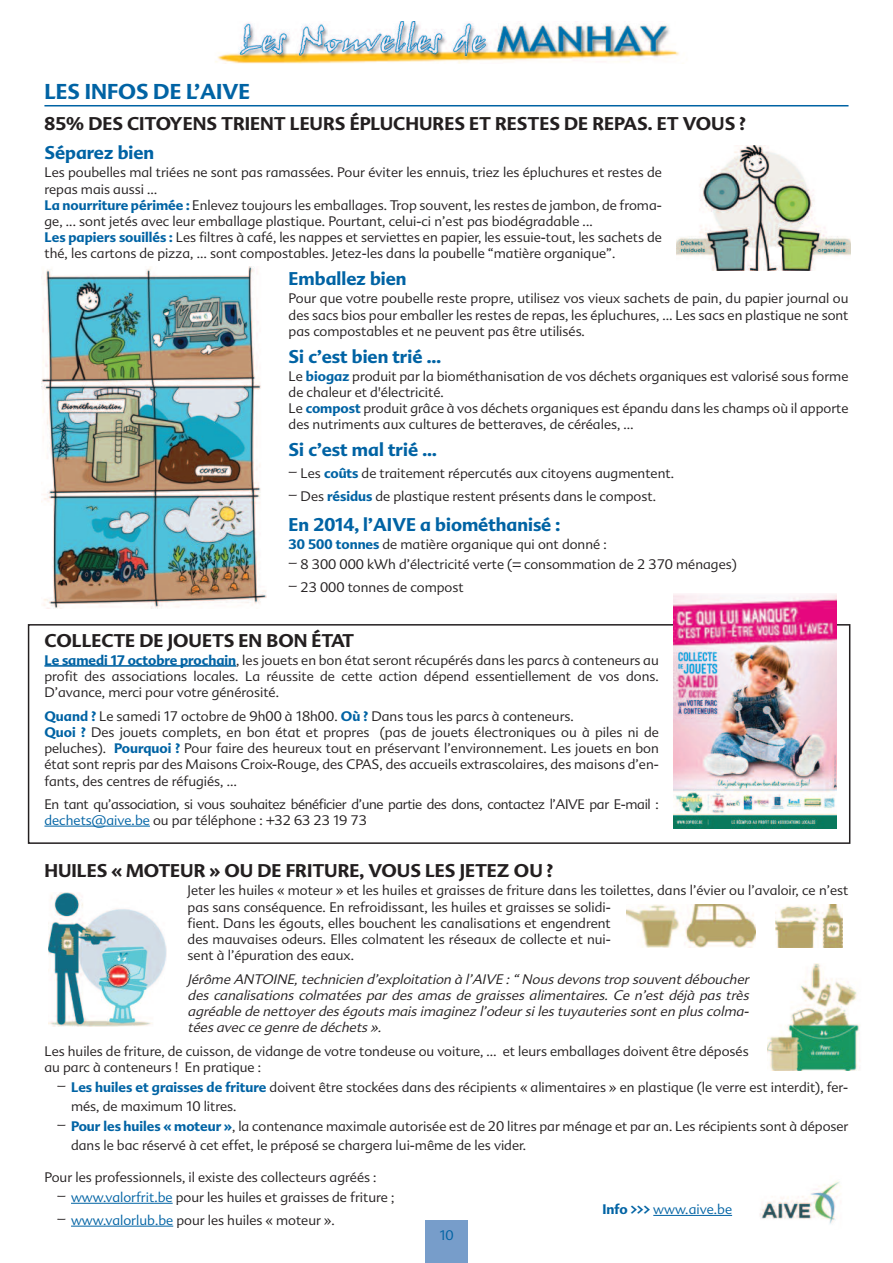
<style>
.page{position:relative;width:893px;height:1263px;background:#fff}
.page>*{position:absolute;margin:0;border:0;box-sizing:border-box;transform-origin:0 0}
.t1{font:700 21px "Advert";color:#0063a4}
.t2{font:700 18px "Advert";color:#231f20}
.t3{font:700 18px "Advert";color:#0063a4}
.t4{font:300 13.5px/16.2px "Advert";color:#231f20}
.t5{font:italic 300 13.5px/16.2px "Advert";letter-spacing:-.005em;color:#231f20;text-align:justify}
.t6{font:300 13.5px/16.2px "Advert";letter-spacing:-.03em;color:#231f20}
.t7{font:300 13.5px "Advert";color:#0063a4}
.s1{font-weight:700;color:#0063a4}
.s2{font-family:"Noteworthy"}
.s3{color:#0063a4}
.s4{font-weight:700}
</style>
<div class="page">
<img style="left:215px;top:21px;width:464px;height:43px">
<div style="left:425px;top:1220px;width:43px;height:43px;background:#779dca"></div>
<hr style="left:44px;top:105px;width:804px;height:1px;background:#0063a4">
<hr style="left:44px;top:665px;width:192px;height:2px;background:#0063a4">
<hr style="left:44px;top:826px;width:106px;height:1px;background:#0063a4">
<hr style="left:71px;top:1203px;width:102px;height:1px;background:#0063a4">
<hr style="left:71px;top:1226px;width:102px;height:1px;background:#0063a4">
<img style="left:677px;top:146px;width:173px;height:124px">
<img style="left:41px;top:266px;width:226px;height:343px">
<img style="left:49px;top:892px;width:117px;height:134px">
<img style="left:626px;top:904px;width:129px;height:43px">
<img style="left:776px;top:904px;width:67px;height:43px">
<img style="left:768px;top:963px;width:92px;height:108px">
<hr style="left:653px;top:1215px;width:79px;height:1px;background:#0063a4">
<img style="left:760px;top:1181px;width:81px;height:43px">
<div style="left:28px;top:624px;width:822px;height:220px;border:2px solid #231f20"></div>
<img style="left:674px;top:594px;width:163px;height:235px">
<h1 class="t1" style="left:44px;top:79px;width:207px">LES INFOS DE L’AIVE</h1>
<h2 class="t2" style="left:44px;top:114px;width:703px">85% DES CITOYENS TRIENT LEURS ÉPLUCHURES ET RESTES DE REPAS. ET VOUS ?</h2>
<h2 class="t3" style="left:44px;top:143px;width:111px">Séparez bien</h2>
<p class="t4" style="left:44px;top:165px;width:619px">Les poubelles mal triées ne sont pas ramassées. Pour éviter les ennuis, triez les épluchures et restes de repas mais aussi …<br><span class="s1">La nourriture périmée :</span> Enlevez toujours les emballages. Trop souvent, les restes de jambon, de froma&shy;ge, ... sont jetés avec leur emballage plastique. Pourtant, celui-ci n’est pas biodégradable ...<br><span class="s1">Les papiers souillés :</span> Les filtres à café, les nappes et serviettes en papier, les essuie-tout, les sachets de thé, les cartons de pizza, … sont compostables. Jetez-les dans la poubelle “matière organique”.</p>
<h2 class="t3" style="left:289px;top:269px;width:119px">Emballez bien</h2>
<p class="t4" style="left:289px;top:291px;width:561px;text-align:justify">Pour que votre poubelle reste propre, utilisez vos vieux sachets de pain, du papier journal ou des sacs bios pour emballer les restes de repas, les épluchures, … Les sacs en plastique ne sont pas compostables et ne peuvent pas être utilisés.</p>
<h2 class="t3" style="left:289px;top:346px;width:154px">Si c’est bien trié …</h2>
<p class="t4" style="left:289px;top:368px;width:561px">Le <span class="s1">biogaz</span> produit par la biométhanisation de vos déchets organiques est valorisé sous forme de chaleur et d'électricité.<br>Le <span class="s1">compost</span> produit grâce à vos déchets organiques est épandu dans les champs où il apporte des nutriments aux cultures de betteraves, de céréales, …</p>
<h2 class="t3" style="left:289px;top:440px;width:150px">Si c’est mal trié …</h2>
<p class="t4" style="left:289px;top:462px;width:387px;line-height:22.8px"><span class="s2">−</span> Les <span class="s1">coûts</span> de traitement répercutés aux citoyens augmentent. <span class="s2">−</span> Des <span class="s1">résidus</span> de plastique restent présents dans le compost.</p>
<h2 class="t3" style="left:289px;top:514px;width:273px">En 2014, l’AIVE a biométhanisé :</h2>
<p class="t4" style="left:289px;top:534px;width:450px;line-height:20px"><span class="s1">30 500 tonnes</span> de matière organique qui ont donné :<br><span class="s2">−</span> 8 300 000 kWh d’électricité verte (= consommation de 2 370 ménages)</p>
<p class="t4" style="left:289px;top:579px;width:177px"><span class="s2">−</span> 23 000 tonnes de compost</p>
<h2 class="t2" style="left:44px;top:630px;width:311px">COLLECTE DE JOUETS EN BON ÉTAT</h2>
<p class="t4" style="left:44px;top:652px;width:616px;text-align:justify"><span class="s1">Le samedi 17 octobre prochain</span>, les jouets en bon état seront récupérés dans les parcs à conteneurs au profit des associations locales. La réussite de cette action dépend essentiellement de vos dons.<br>D’avance, merci pour votre générosité.</p>
<p class="t4" style="left:44px;top:708px;width:616px"><span class="s1">Quand ?</span> Le samedi 17 octobre de 9h00 à 18h00. <span class="s1">Où ?</span> Dans tous les parcs à conteneurs.<br><span class="s1">Quoi ?</span> Des jouets complets, en bon état et propres (pas de jouets électroniques ou à piles ni de peluches). <span class="s1">Pourquoi ?</span> Pour faire des heureux tout en préservant l’environnement. Les jouets en bon état sont repris par des Maisons Croix-Rouge, des CPAS, des accueils extrascolaires, des maisons d’en&shy;fants, des centres de réfugiés, …</p>
<p class="t6" style="left:44px;top:796px;width:616px">En tant qu’association, si vous souhaitez bénéficier d’une partie des dons, contactez l’AIVE par E-mail : <span class="s3">dechets@aive.be</span> ou par téléphone : +32 63 23 19 73</p>
<h2 class="t2" style="left:44px;top:860px;width:510px">HUILES « MOTEUR » OU DE FRITURE, VOUS LES JETEZ OU ?</h2>
<p class="t4" style="left:188px;top:882px;width:662px">Jeter les huiles « moteur » et les huiles et graisses de friture dans les toilettes, dans l’évier ou l’avaloir, ce n’est pas sans conséquence. En refroidissant, les huiles et graisses se solidi-<br>fient. Dans les égouts, elles bouchent les canalisations et engendrent<br>des mauvaises odeurs. Elles colmatent les réseaux de collecte et nui-<br>sent à l’épuration des eaux.</p>
<p class="t5" style="left:188px;top:971px;width:565px">Jérôme ANTOINE, technicien d’exploitation à l’AIVE : “ Nous devons trop souvent déboucher des canalisations colmatées par des amas de g raisses alimentaires. Ce n’est déjà pas très ag réable de nettoyer des ég outs mais imag inez l’odeur si les tuyauteries sont en plus colma&shy;tées avec ce g enre de déchets ».</p>
<p class="t4" style="left:44px;top:1043px;width:706px">Les huiles de friture, de cuisson, de vidange de votre tondeuse ou voiture, … et leurs emballages doivent être déposés au parc à conteneurs ! En pratique :</p>
<p class="t4" style="left:57px;top:1079px;width:793px"><span class="s2">−</span> <span class="s1">Les huiles et graisses de friture</span> doivent être stockées dans des récipients « alimentaires » en plastique (le verre est interdit), fer-</p>
<p class="t4" style="left:71px;top:1098px;width:167px">més, de maximum 10 litres.</p>
<p class="t4" style="left:57px;top:1118px;width:793px"><span class="s2">−</span> <span class="s1">Pour les huiles « moteur »</span>, la contenance maximale autorisée est de 20 litres par ménage et par an. Les récipients sont à déposer</p>
<p class="t4" style="left:71px;top:1137px;width:457px">dans le bac réservé à cet effet, le préposé se chargera lui-même de les vider.</p>
<p class="t4" style="left:57px;top:1168px;width:339px;line-height:20px;text-indent:-13px">Pour les professionnels, il existe des collecteurs agréés :<br><span class="s2">−</span> <span class="s3">www.valorfrit.be</span> pour les huiles et graisses de friture ;</p>
<p class="t4" style="left:57px;top:1212px;width:279px"><span class="s2">−</span> <span class="s3">www.valorlub.be</span> pour les huiles « moteur ».</p>
<p class="t7" style="left:602px;top:1202px;width:131px"><span class="s4">Info &gt;&gt;&gt;</span> www.aive.be</p>
<p class="t7" style="left:439px;top:1227px;width:16px">10</p>
</div>
